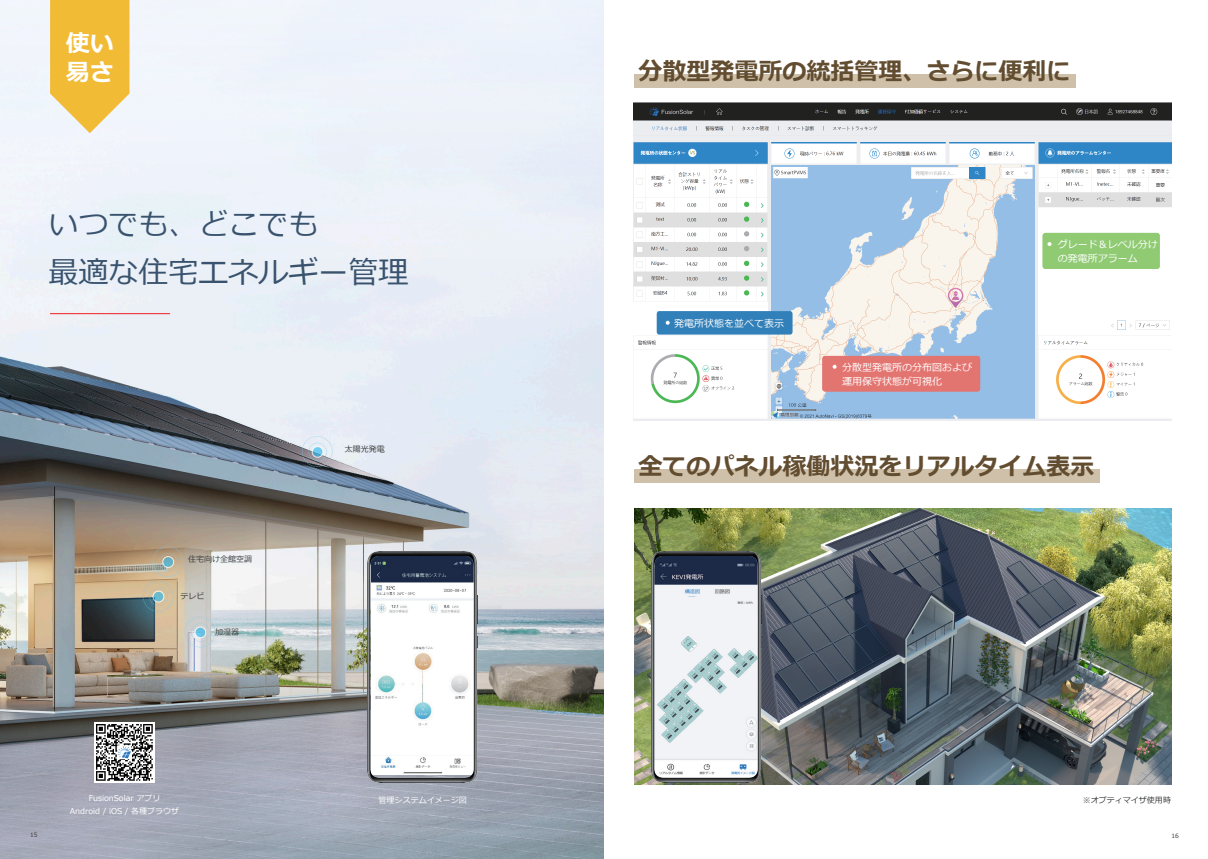
<style>
.page{position:relative;width:1208px;height:859px;background:#fff}
.page>*{position:absolute;margin:0;border:0;box-sizing:border-box;transform-origin:0 0}
.t1{font:30px/48.2px "Meiryo";color:#39536e}
.t2{font:700 24px "Meiryo";color:#634d30}
.t3{font:700 24px/28.8px "Meiryo";color:#fff}
.t4{font:10px/14px "Meiryo";color:#fff}
.t5{font:8px "Meiryo";color:#fff}
.t6{font:8px "Meiryo";color:#393b3b}
.t7{font:6px "Meiryo";color:#3c3838}
</style>
<div class="page">
<img style="left:634px;top:509px;width:537px;height:275px">
<img style="left:633px;top:103px;width:538px;height:317px">
<img style="left:0;top:0;width:604px;height:859px">
<hr style="left:50px;top:313px;width:120px;height:1px;background:#ee1d23">
<svg style="left:50px;top:0;width:79px;height:133px;background:#f0c353"></svg>
<img style="left:368px;top:552px;width:109px;height:230px">
<div style="left:634px;top:74px;width:441px;height:14px;background:#cec0a9"></div>
<div style="left:634px;top:469px;width:465px;height:14px;background:#cec0a9"></div>
<svg style="left:948px;top:288px;width:15px;height:27px"></svg>
<div style="left:656px;top:311px;width:136px;height:24px;background:#3280b9;border-radius:3px"></div>
<div style="left:1042px;top:233px;width:117px;height:36px;background:#90cb74;border-radius:3px"></div>
<div style="left:822px;top:356px;width:158px;height:35px;background:#e37571;border-radius:3px"></div>
<svg style="left:665px;top:321px;width:4px;height:4px"></svg>
<svg style="left:832px;top:365px;width:4px;height:4px"></svg>
<svg style="left:1047px;top:242px;width:4px;height:4px"></svg>
<img style="left:651px;top:552px;width:110px;height:230px">
<svg style="left:95px;top:722px;width:60px;height:60px"></svg>
<img style="left:97px;top:724px;width:56px;height:56px">
<h2 class="t3" style="left:66px;top:30px;width:49px">使い易さ</h2>
<h1 class="t1" style="left:48px;top:202px;width:362px">いつでも、どこでも<br>最適な住宅エネルギー管理</h1>
<p class="t6" style="left:188px;top:553px;width:65px">住宅向け全館空調</p>
<p class="t6" style="left:180px;top:590px;width:25px">テレビ</p>
<p class="t6" style="left:215px;top:626px;width:25px">加湿器</p>
<p class="t6" style="left:345px;top:444px;width:41px">太陽光発電</p>
<h2 class="t2" style="left:638px;top:54px;width:433px">分散型発電所の統括管理、さらに便利に</h2>
<p class="t4" style="left:674px;top:317px;width:111px">発電所状態を並べて表示</p>
<p class="t4" style="left:842px;top:361px;width:131px">分散型発電所の分布図および運用保守状態が可視化</p>
<p class="t4" style="left:1057px;top:238px;width:101px">グレード＆レベル分けの発電所アラーム</p>
<h2 class="t2" style="left:638px;top:449px;width:457px">全てのパネル稼働状況をリアルタイム表示</h2>
<p class="t5" style="left:89px;top:793px;width:73px">FusionSolar アプリ</p>
<p class="t5" style="left:379px;top:794px;width:89px">管理システムイメージ図</p>
<p class="t6" style="left:1083px;top:794px;width:89px">※オプティマイザ使用時</p>
<p class="t5" style="left:70px;top:806px;width:111px">Android / iOS / 各種ブラウザ</p>
<p class="t7" style="left:30px;top:831px;width:9px">15</p>
<p class="t7" style="left:1171px;top:832px;width:9px">16</p>
</div>
